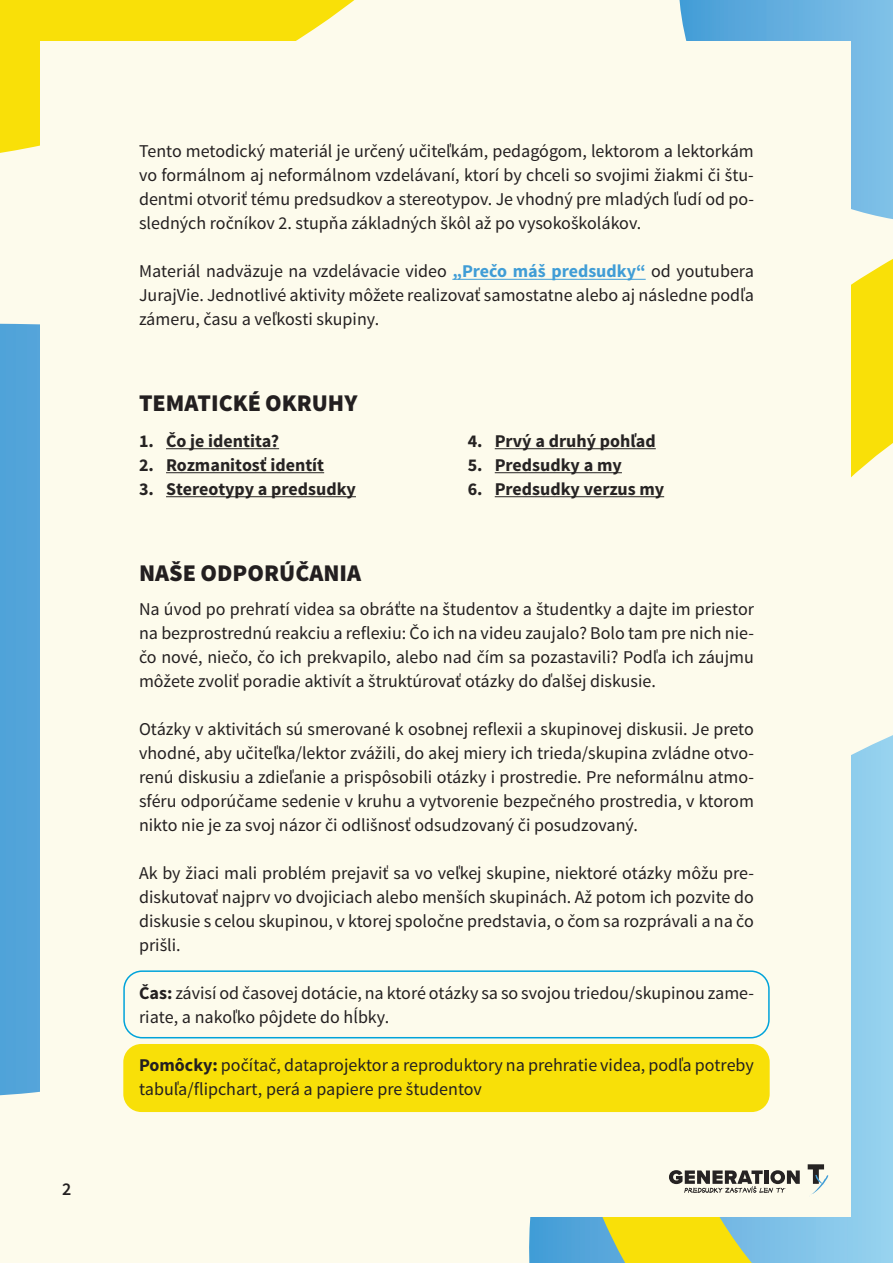
<style>
.page{position:relative;width:893px;height:1263px;background:#fdfbec}
.page>*{position:absolute;margin:0;border:0;box-sizing:border-box;transform-origin:0 0}
.t1{font:900 24px "Source Sans Pro";color:#231f20}
.t2{font:18px/24px "Source Sans Pro";color:#231f20;text-align:justify}
.t3{font:700 18px "Source Sans Pro";color:#262323}
.t4{font:600 18px "Source Sans Pro";color:#231f20}
.s1{font-weight:700;color:#409dd6}
.s2{font-weight:700}
</style>
<div class="page">
<div style="left:0;top:323px;width:40px;height:773px;background:#52a4d9"></div>
<svg style="left:679px;top:0;width:214px;height:153px;background:#6db4e1"></svg>
<svg style="left:529px;top:153px;width:364px;height:1110px"></svg>
<svg style="left:0;top:0;width:355px;height:153px;background:#f9e219"></svg>
<div style="left:41px;top:41px;width:810px;height:1175px;background:#fdfbec"></div>
<svg style="left:808px;top:1164px;width:20px;height:31px"></svg>
<svg style="left:669px;top:1170px;width:131px;height:23px"></svg>
<div style="left:123px;top:1044px;width:647px;height:68px;background:#f8e008;border-radius:18px"></div>
<hr style="left:452px;top:279px;width:194px;height:1px;background:#409dd6">
<hr style="left:166px;top:448px;width:113px;height:1px;background:#262323">
<hr style="left:166px;top:472px;width:158px;height:1px;background:#262323">
<hr style="left:166px;top:496px;width:190px;height:1px;background:#262323">
<hr style="left:495px;top:448px;width:161px;height:1px;background:#262323">
<hr style="left:495px;top:472px;width:127px;height:1px;background:#262323">
<hr style="left:495px;top:496px;width:169px;height:1px;background:#262323">
<div style="left:123px;top:970px;width:647px;height:68px;border:2px solid #00a3da;border-radius:18px"></div>
<p class="t4" style="left:62px;top:1177px;width:11px">2</p>
<p class="t2" style="left:139px;top:140px;width:616px">Tento metodický materiál je určený učiteľkám, pedagógom, lektorom a lektorkám vo formálnom aj neformálnom vzdelávaní, ktorí by chceli so svojimi žiakmi či štu&shy;dentmi otvoriť tému predsudkov a stereotypov. Je vhodný pre mladých ľudí od po&shy;sledných ročníkov 2. stupňa základných škôl až po vysokoškolákov.</p>
<p class="t2" style="left:139px;top:260px;width:616px">Materiál nadväzuje na vzdelávacie video <span class="s1">„Prečo máš predsudky“</span> od youtubera JurajVie. Jednotlivé aktivity môžete realizovať samostatne alebo aj následne podľa zámeru, času a veľkosti skupiny.</p>
<h1 class="t1" style="left:139px;top:387px;width:220px">TEMATICKÉ OKRUHY</h1>
<p class="t3" style="left:139px;top:429px;width:142px">1. Čo je identita?</p>
<p class="t3" style="left:139px;top:453px;width:187px">2. Rozmanitosť identít</p>
<p class="t3" style="left:139px;top:477px;width:218px">3. Stereotypy a predsudky</p>
<h1 class="t1" style="left:139px;top:558px;width:224px">NAŠE ODPORÚČANIA</h1>
<p class="t3" style="left:468px;top:429px;width:190px">4. Prvý a druhý pohľad</p>
<p class="t3" style="left:468px;top:453px;width:156px">5. Predsudky a my</p>
<p class="t3" style="left:468px;top:477px;width:198px">6. Predsudky verzus my</p>
<p class="t2" style="left:139px;top:598px;width:616px">Na úvod po prehratí videa sa obráťte na študentov a študentky a dajte im priestor na bezprostrednú reakciu a reflexiu: Čo ich na videu zaujalo? Bolo tam pre nich nie&shy;čo nové, niečo, čo ich prekvapilo, alebo nad čím sa pozastavili? Podľa ich záujmu môžete zvoliť poradie aktivít a štruktúrovať otázky do ďalšej diskusie.</p>
<p class="t2" style="left:139px;top:718px;width:616px">Otázky v aktivitách sú smerované k osobnej reflexii a skupinovej diskusii. Je preto vhodné, aby učiteľka/lektor zvážili, do akej miery ich trieda/skupina zvládne otvo&shy;renú diskusiu a zdieľanie a prispôsobili otázky i prostredie. Pre neformálnu atmo&shy;sféru odporúčame sedenie v kruhu a vytvorenie bezpečného prostredia, v ktorom nikto nie je za svoj názor či odlišnosť odsudzovaný či posudzovaný.</p>
<p class="t2" style="left:139px;top:862px;width:616px">Ak by žiaci mali problém prejaviť sa vo veľkej skupine, niektoré otázky môžu pre&shy;diskutovať najprv vo dvojiciach alebo menších skupinách. Až potom ich pozvite do diskusie s celou skupinou, v ktorej spoločne predstavia, o čom sa rozprávali a na čo prišli.</p>
<p class="t2" style="left:139px;top:982px;width:616px"><span class="s2">Čas:</span> závisí od časovej dotácie, na ktoré otázky sa so svojou triedou/skupinou zame&shy;riate, a nakoľko pôjdete do hĺbky.</p>
<p class="t2" style="left:139px;top:1054px;width:616px"><span class="s2">Pomôcky:</span> počítač, dataprojektor a reproduktory na prehratie videa, podľa potreby tabuľa/flipchart, perá a papiere pre študentov</p>
</div>
